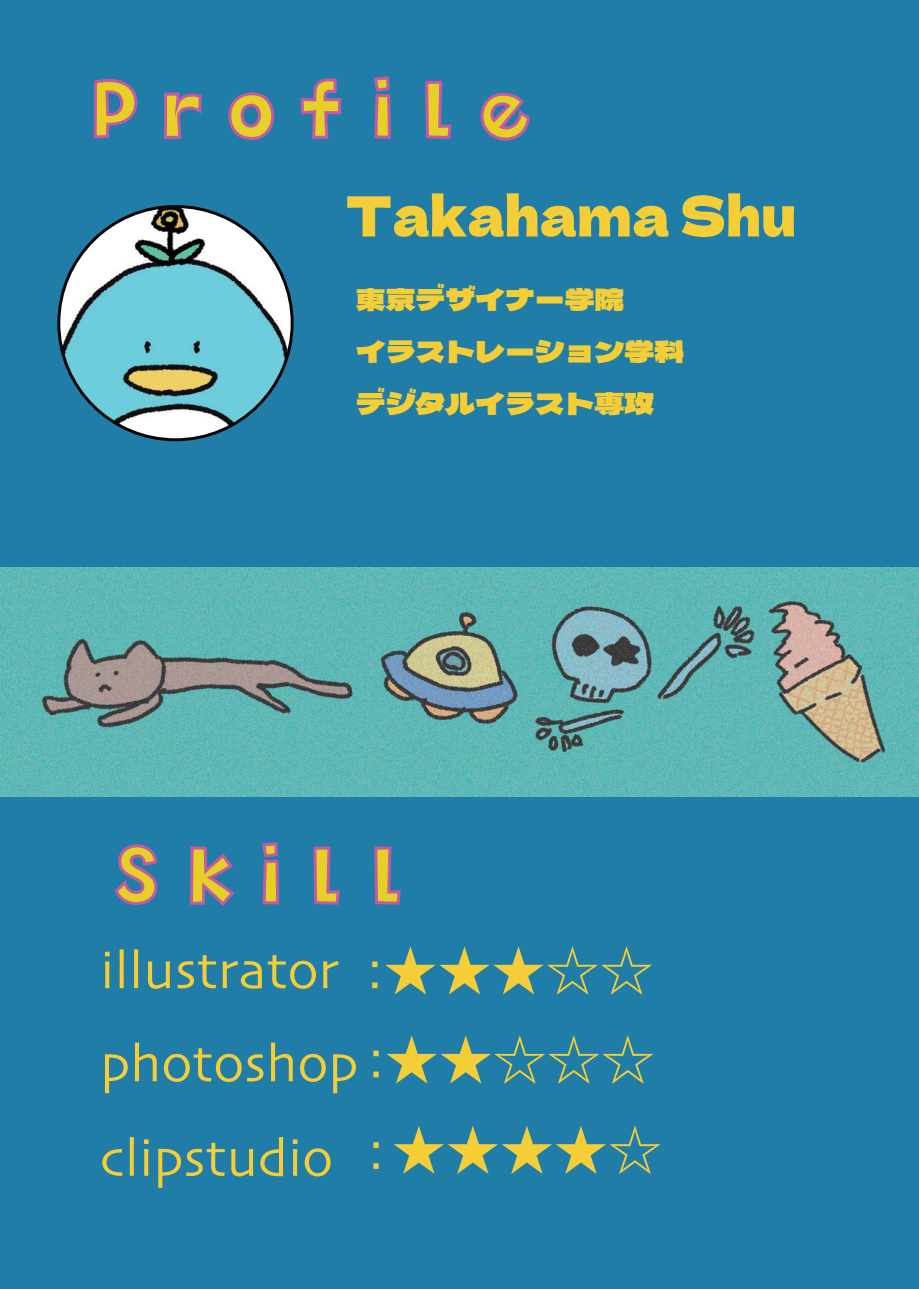
<style>
.page{position:relative;width:919px;height:1289px;background:#fff}
.page>*{position:absolute;margin:0;border:0;box-sizing:border-box;transform-origin:0 0}
.t1{font:90px "AB kirigirisu";color:#e6d027}
.t2{font:55.35px "Dela Gothic One";color:#f5cd37;scale:.91 1}
.t3{font:54px/93.8px "Skia";color:#f5cd37;text-align:justify}
.t4{font:54px "Koz Go Pr 6 N";color:#f5cd37}
.t5{font:29.85px/52.2px "Dela Gothic One";color:#f5cd37}
.s1{font-family:"Koz Go Pr 6 N"}
.s2{font-family:"Skia"}
</style>
<div class="page">
<div style="left:0;top:0;width:918px;height:1288px;background:#1f7da8"></div>
<svg style="left:113px;top:844px;width:46px;height:62px;background:#4b73a6"></svg>
<div style="left:188px;top:844px;width:48px;height:444px;background:#1f7da8"></div>
<svg style="left:260px;top:840px;width:20px;height:156px;background:#3777a7"></svg>
<svg style="left:312px;top:845px;width:29px;height:133px;background:#3378a7"></svg>
<svg style="left:373px;top:845px;width:29px;height:133px;background:#3378a7"></svg>
<img style="left:0;top:568px;width:918px;height:228px">
<svg style="left:92px;top:77px;width:47px;height:63px;background:#4774a6"></svg>
<svg style="left:162px;top:91px;width:41px;height:52px;background:#4774a6"></svg>
<svg style="left:229px;top:91px;width:47px;height:50px;background:#4974a6"></svg>
<svg style="left:299px;top:78px;width:44px;height:128px;background:#3179a7"></svg>
<svg style="left:372px;top:75px;width:20px;height:156px;background:#3777a7"></svg>
<svg style="left:424px;top:79px;width:29px;height:133px;background:#3378a7"></svg>
<svg style="left:479px;top:93px;width:52px;height:49px;background:#4f72a6"></svg>
<img style="left:59px;top:206px;width:233px;height:234px;border-radius:117px">
<h1 class="t1" style="left:77px;top:65px;width:467px">Profile</h1>
<p class="t2" style="left:345px;top:173px;width:497px">Takahama Shu</p>
<p class="t5" style="left:356px;top:272px;width:329px">東京デザイナー学院<br>イラストレーション学科デジタルイラスト専攻</p>
<h1 class="t1" style="left:97px;top:830px;width:322px">Skill</h1>
<p class="t3" style="left:100px;top:926px;width:556px">illustrator :<span class="s1">★★★☆☆ </span>photoshop :<span class="s1">★★☆☆☆ </span>clipstudio</p>
<p class="t4" style="left:367px;top:1120px;width:296px"><span class="s2">:</span>★★★★☆</p>
</div>
